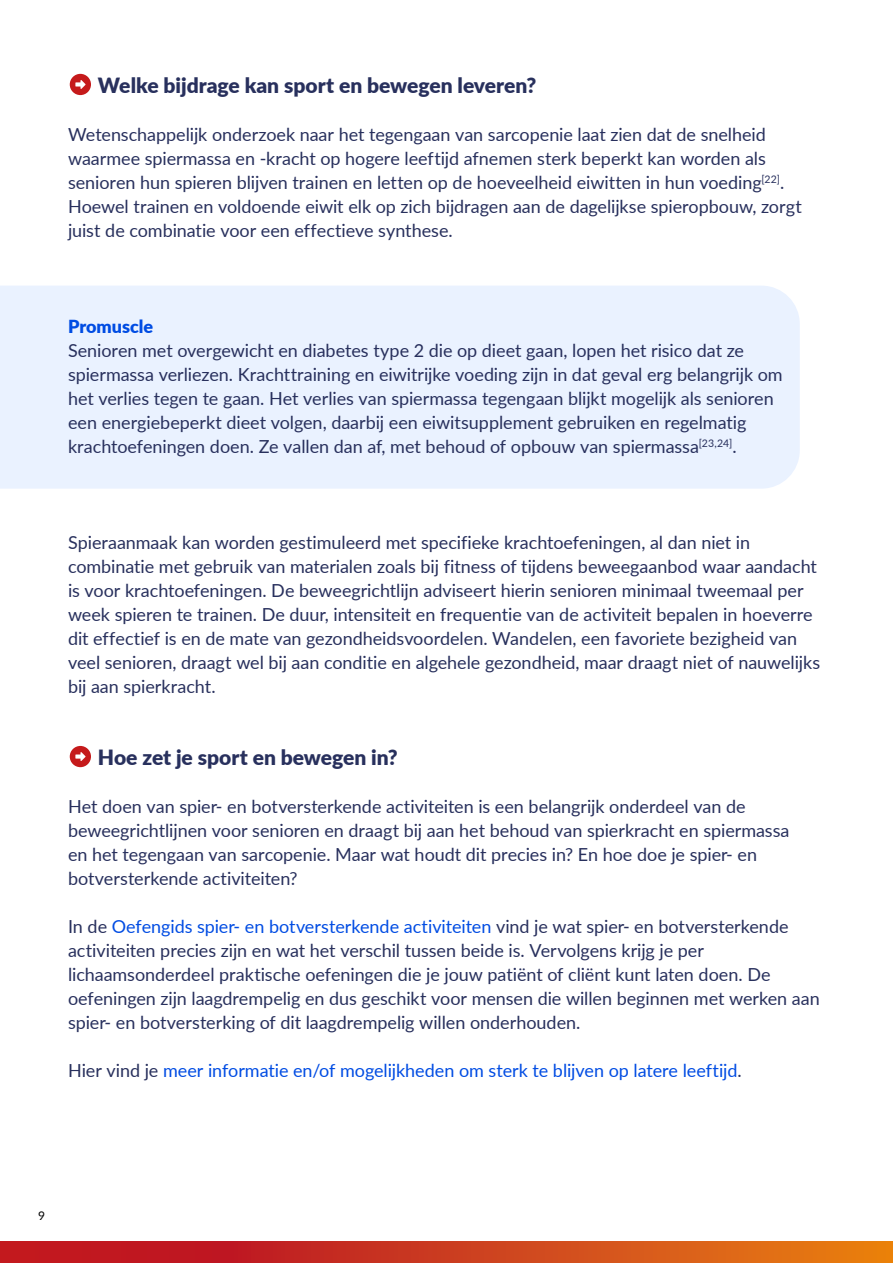
<style>
.page{position:relative;width:893px;height:1263px;background:#fff}
.page>*{position:absolute;margin:0;border:0;box-sizing:border-box;transform-origin:0 0}
.t1{font:900 21px "Lato";color:#28305d}
.t2{font:18px/24px "Lato";letter-spacing:-.005em;color:#28305d}
.t3{font:18px "Lato";letter-spacing:-.005em;color:#004ce3}
.t4{font:900 18px "Lato";color:#004ce3}
.t5{font:12px "Lato";color:#000}
.s1{color:#004ce3}
.s2{color:#28305d}
</style>
<div class="page">
<svg style="left:0;top:1242px;width:893px;height:21px;background:#ce3f1c"></svg>
<div style="left:0;top:286px;width:800px;height:203px;background:#eaf2ff"></div>
<div style="left:70px;top:74px;width:21px;height:21px;background:#c51a1b;border-radius:50%"></div>
<svg style="left:75px;top:80px;width:11px;height:9px"></svg>
<div style="left:70px;top:746px;width:21px;height:21px;background:#c51a1b;border-radius:50%"></div>
<svg style="left:75px;top:752px;width:11px;height:9px"></svg>
<p class="t1" style="left:98px;top:77px;width:440px">Welke bijdrage kan sport en bewegen leveren?</p>
<p class="t2" style="left:68px;top:123px;width:735px">Wetenschappelijk onderzoek naar het tegengaan van sarcopenie laat zien dat de snelheid waarmee spiermassa en -kracht op hogere leeftijd afnemen sterk beperkt kan worden als senioren hun spieren blijven trainen en letten op de hoeveelheid eiwitten in hun voeding<sup>[22]</sup>.<br>Hoewel trainen en voldoende eiwit elk op zich bijdragen aan de dagelijkse spieropbouw, zorgt juist de combinatie voor een effectieve synthese.</p>
<p class="t4" style="left:68px;top:319px;width:87px">Promuscle</p>
<p class="t2" style="left:68px;top:339px;width:716px">Senioren met overgewicht en diabetes type 2 die op dieet gaan, lopen het risico dat ze spiermassa verliezen. Krachttraining en eiwitrijke voeding zijn in dat geval erg belangrijk om het verlies tegen te gaan. Het verlies van spiermassa tegengaan blijkt mogelijk als senioren een energiebeperkt dieet volgen, daarbij een eiwitsupplement gebruiken en regelmatig krachtoefeningen doen. Ze vallen dan af, met behoud of opbouw van spiermassa<sup>[23,24]</sup>.</p>
<p class="t2" style="left:68px;top:531px;width:754px">Spieraanmaak kan worden gestimuleerd met specifieke krachtoefeningen, al dan niet in combinatie met gebruik van materialen zoals bij fitness of tijdens beweegaanbod waar aandacht is voor krachtoefeningen. De beweegrichtlijn adviseert hierin senioren minimaal tweemaal per week spieren te trainen. De duur, intensiteit en frequentie van de activiteit bepalen in hoeverre dit effectief is en de mate van gezondheidsvoordelen. Wandelen, een favoriete bezigheid van veel senioren, draagt wel bij aan conditie en algehele gezondheid, maar draagt niet of nauwelijks bij aan spierkracht.</p>
<p class="t1" style="left:98px;top:749px;width:301px">Hoe zet je sport en bewegen in?</p>
<p class="t2" style="left:68px;top:795px;width:723px">Het doen van spier- en botversterkende activiteiten is een belangrijk onderdeel van de beweegrichtlijnen voor senioren en draagt bij aan het behoud van spierkracht en spiermassa en het tegengaan van sarcopenie. Maar wat houdt dit precies in? En hoe doe je spier- en botversterkende activiteiten?</p>
<p class="t2" style="left:68px;top:915px;width:753px">In de <span class="s1">Oefengids spier- en botversterkende activiteiten</span> vind je wat spier- en botversterkende activiteiten precies zijn en wat het verschil tussen beide is. Vervolgens krijg je per lichaamsonderdeel praktische oefeningen die je jouw patiënt of cliënt kunt laten doen. De oefeningen zijn laagdrempelig en dus geschikt voor mensen die willen beginnen met werken aan spier- en botversterking of dit laagdrempelig willen onderhouden.</p>
<p class="t3" style="left:68px;top:1063px;width:675px"><span class="s2">Hier vind je</span> meer informatie en/of mogelijkheden om sterk te blijven op latere leeftijd<span class="s2">.</span></p>
<p class="t5" style="left:38px;top:1211px;width:8px">9</p>
</div>
